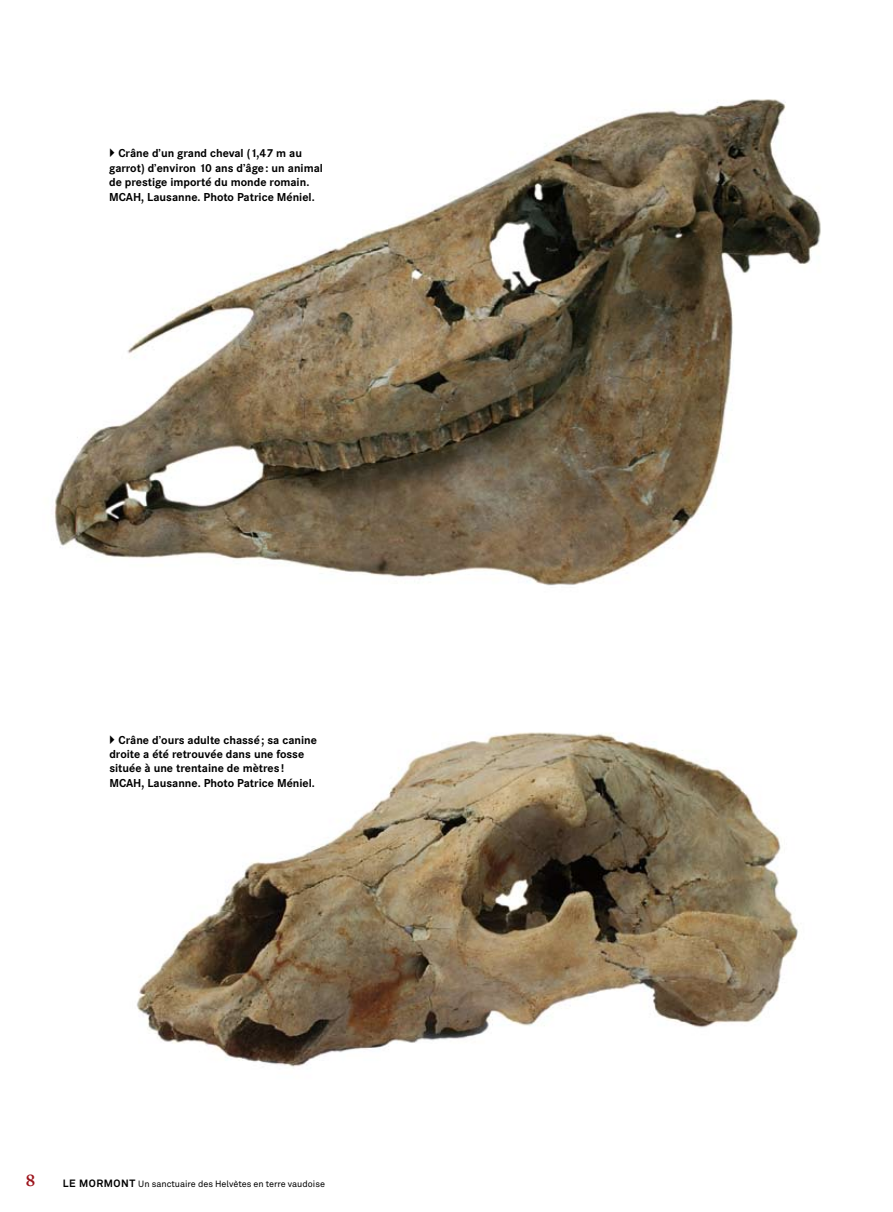
<style>
.page{position:relative;width:893px;height:1212px;background:#fff}
.page>*{position:absolute;margin:0;border:0;box-sizing:border-box;transform-origin:0 0}
.t1{font:700 18px "Freight Text";color:#9d151d}
.t2{font:700 12px/14.4px "Corporate S";color:#000}
.t3{font:9px "Akkurat";color:#000}
.s1{font-weight:700;font-size:10.5px}
</style>
<div class="page">
<img style="left:54px;top:99px;width:767px;height:487px">
<img style="left:136px;top:732px;width:663px;height:336px">
<svg style="left:110px;top:149px;width:4px;height:8px"></svg>
<p class="t2" style="left:109px;top:146px;width:215px;text-indent:9px">Crâne d’un grand cheval (1,47 m au garrot) d’environ 10 ans d’âge: un animal de prestige importé du monde romain.<br>MCAH, Lausanne. Photo Patrice Méniel.</p>
<p class="t2" style="left:109px;top:733px;width:209px;text-indent:9px">Crâne d’ours adulte chassé; sa canine droite a été retrouvée dans une fosse située à une trentaine de mètres !<br>MCAH, Lausanne. Photo Patrice Méniel.</p>
<h1 class="t1" style="left:26px;top:1170px;width:11px">8</h1>
<p class="t3" style="left:63px;top:1178px;width:264px"><span class="s1">LE MORMONT</span> Un sanctuaire des Helvètes en terre vaudoise</p>
</div>
